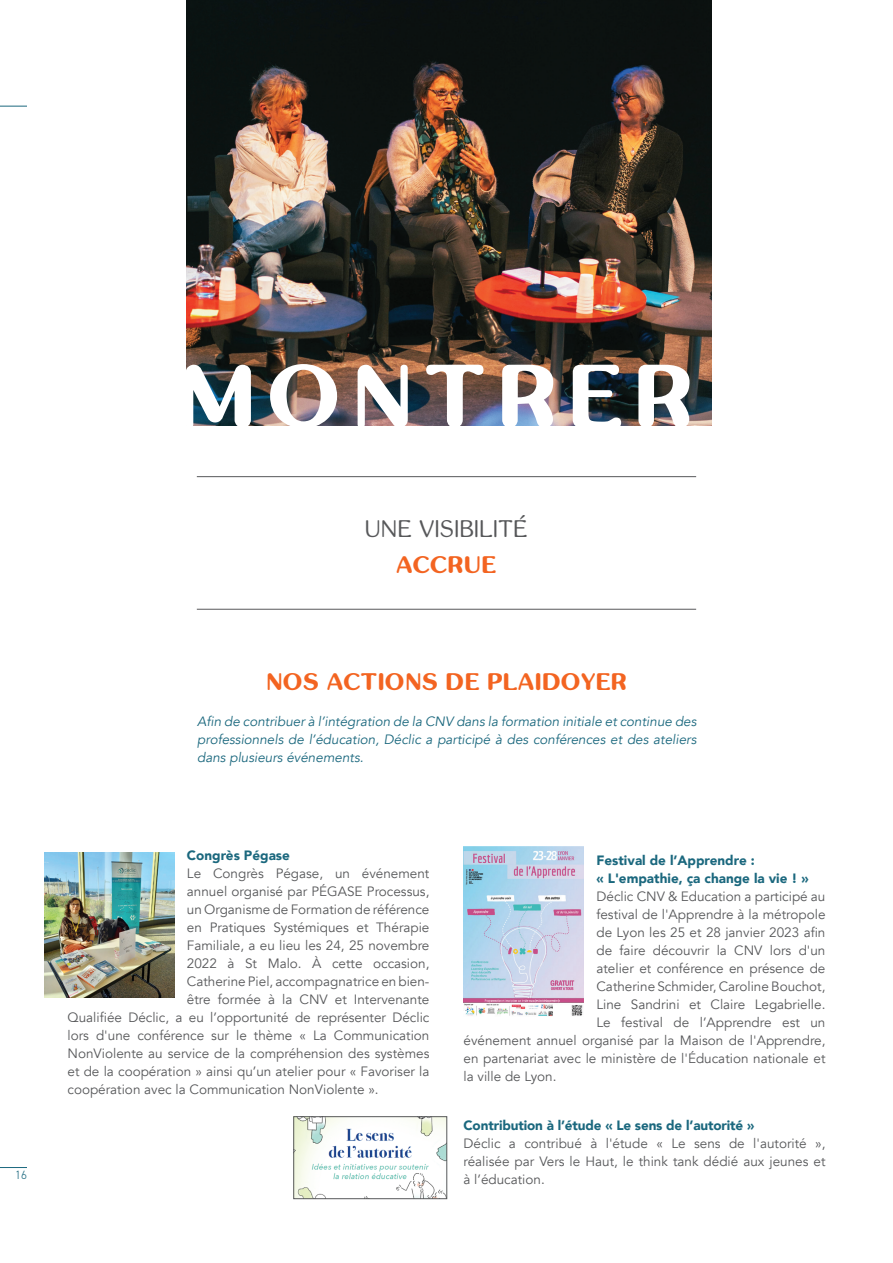
<style>
.page{position:relative;width:893px;height:1263px;background:#fff}
.page>*{position:absolute;margin:0;border:0;box-sizing:border-box;transform-origin:0 0}
.t1{font:700 90px "inglobal";letter-spacing:.15em;color:#fff}
.t2{font:700 24px "inglobal";letter-spacing:.05em;color:#f36421}
.t3{font:24px "inglobal";letter-spacing:.05em;color:#57585a}
.t4{font:13.5px/18px "Avenir";color:#57585a;text-align:justify}
.t5{font:italic 13.5px/18px "Avenir";color:#1b687e;text-align:justify}
.t6{font:900 13.5px/18px "Avenir";color:#1b687e}
.t7{font:300 12px "DIN2014";color:#1b687e}
</style>
<div class="page">
<svg style="left:0;top:1167px;width:27px;height:1px"></svg>
<svg style="left:0;top:106px;width:27px;height:1px"></svg>
<hr style="left:197px;top:609px;width:499px;height:1px;background:#57585a">
<hr style="left:197px;top:476px;width:499px;height:1px;background:#57585a">
<img style="left:186px;top:0;width:525px;height:425px">
<img style="left:463px;top:846px;width:121px;height:170px">
<img style="left:296px;top:1118px;width:149px;height:79px">
<div style="left:294px;top:1116px;width:153px;height:83px;border:1px solid #57585a"></div>
<img style="left:45px;top:852px;width:129px;height:146px">
<p class="t7" style="left:15px;top:1167px;width:13px">16</p>
<h1 class="t1" style="left:183px;top:345px;width:512px">MONTRER</h1>
<h2 class="t3" style="left:366px;top:515px;width:163px">UNE VISIBILITÉ</h2>
<h2 class="t2" style="left:397px;top:551px;width:101px">ACCRUE</h2>
<h2 class="t2" style="left:267px;top:668px;width:361px">NOS ACTIONS DE PLAIDOYER</h2>
<p class="t5" style="left:197px;top:713px;width:501px">Afin de contribuer à l’intégration de la CNV dans la formation initiale et continue des professionnels de l’éducation, Déclic a participé à des conférences et des ateliers dans plusieurs événements.</p>
<p class="t6" style="left:187px;top:846px;width:104px">Congrès Pégase</p>
<p class="t4" style="left:187px;top:864px;width:244px">Le Congrès Pégase, un événement</p>
<p class="t4" style="left:187px;top:882px;width:244px">annuel organisé par PÉGASE Processus,</p>
<p class="t4" style="left:187px;top:900px;width:244px">un Organisme de Formation de référence</p>
<p class="t4" style="left:187px;top:918px;width:244px">en Pratiques Systémiques et Thérapie</p>
<p class="t4" style="left:187px;top:936px;width:244px">Familiale, a eu lieu les 24, 25 novembre</p>
<p class="t4" style="left:187px;top:954px;width:244px">2022 à St Malo. À cette occasion,</p>
<p class="t4" style="left:187px;top:972px;width:244px">Catherine Piel, accompagnatrice en bien-</p>
<p class="t4" style="left:187px;top:990px;width:244px">être formée à la CNV et Intervenante</p>
<p class="t4" style="left:68px;top:1008px;width:363px">Qualifiée Déclic, a eu l’opportunité de représenter Déclic</p>
<p class="t4" style="left:68px;top:1026px;width:363px">lors d'une conférence sur le thème « La Communication</p>
<p class="t4" style="left:68px;top:1044px;width:363px">NonViolente au service de la compréhension des systèmes</p>
<p class="t4" style="left:68px;top:1062px;width:363px">et de la coopération » ainsi qu’un atelier pour « Favoriser la</p>
<p class="t4" style="left:68px;top:1080px;width:313px">coopération avec la Communication NonViolente ».</p>
<p class="t6" style="left:596px;top:851px;width:214px">Festival de l’Apprendre :<br>« L'empathie, ça change la vie ! »</p>
<p class="t4" style="left:596px;top:887px;width:230px">Déclic CNV &amp; Education a participé au</p>
<p class="t4" style="left:596px;top:905px;width:230px">festival de l'Apprendre à la métropole</p>
<p class="t4" style="left:596px;top:923px;width:230px">de Lyon les 25 et 28 janvier 2023 afin</p>
<p class="t4" style="left:596px;top:941px;width:230px">de faire découvrir la CNV lors d'un</p>
<p class="t4" style="left:596px;top:959px;width:230px">atelier et conférence en présence de</p>
<p class="t4" style="left:596px;top:977px;width:230px">Catherine Schmider, Caroline Bouchot,</p>
<p class="t4" style="left:596px;top:995px;width:230px">Line Sandrini et Claire Legabrielle.</p>
<p class="t4" style="left:596px;top:1013px;width:230px">Le festival de l’Apprendre est un</p>
<p class="t4" style="left:463px;top:1031px;width:363px">événement annuel organisé par la Maison de l'Apprendre,</p>
<p class="t4" style="left:463px;top:1049px;width:363px">en partenariat avec le ministère de l'Éducation nationale et</p>
<p class="t4" style="left:463px;top:1067px;width:95px">la ville de Lyon.</p>
<p class="t6" style="left:463px;top:1116px;width:292px">Contribution à l’étude « Le sens de l’autorité »</p>
<p class="t4" style="left:463px;top:1134px;width:363px">Déclic a contribué à l'étude « Le sens de l'autorité », réalisée par Vers le Haut, le think tank dédié aux jeunes et à l’éducation.</p>
</div>
